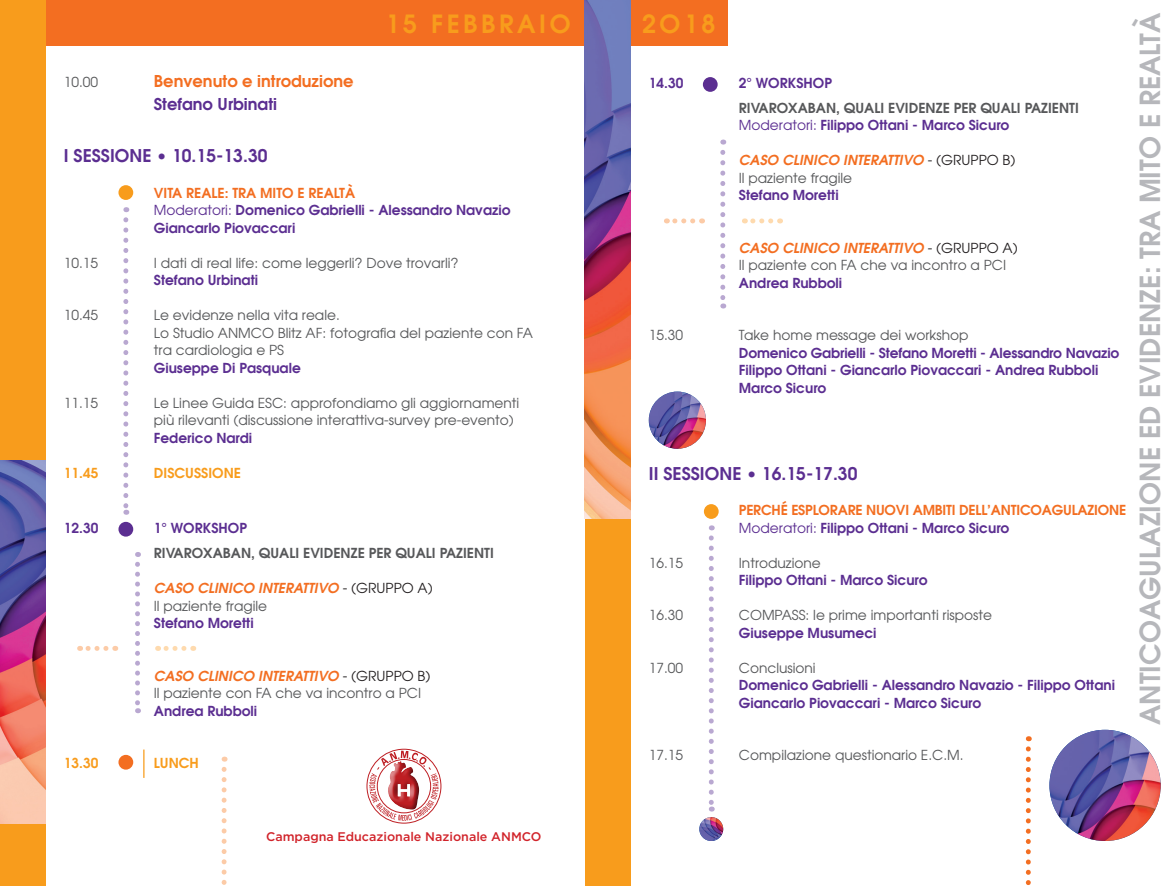
<style>
.page{position:relative;width:1170px;height:886px;background:#fff}
.page>*{position:absolute;margin:0;border:0;box-sizing:border-box;transform-origin:0 0}
.t1{font:600 27.5px "Avant Garde";color:#b6b7bb}
.t2{font:600 25px "Avant Garde";letter-spacing:.14em;color:#f89c1c}
.t3{font:600 17.5px "Avant Garde";color:#5b2e91}
.t4{font:600 16.25px "Avant Garde";color:#f36e21}
.t5{font:600 16.25px "Avant Garde";color:#5b2e91}
.t6{font:600 13.75px/17.5px "Avant Garde";color:#5b2e91}
.t7{font:13.75px/17.5px "Avant Garde";color:#57585a}
.t8{font:italic 600 13.75px "Avant Garde";color:#f36e21}
.t9{font:600 13.75px "Avant Garde";color:#57585a}
.t10{font:600 13.75px "Avant Garde";letter-spacing:-.015em;color:#f36e21}
.t11{font:600 13.75px "Avant Garde";color:#f89c1c}
.t12{font:500 12.5px "Gotham";color:#d1232a}
.s1{font-weight:400}
.s2{font-weight:400;font-style:normal;color:#231f20}
</style>
<div class="page">
<div style="left:45px;top:0;width:682px;height:45px;background:#f36e21"></div>
<div style="left:585px;top:0;width:45px;height:886px;background:#f89c1c"></div>
<img style="left:585px;top:0;width:45px;height:518px">
<div style="left:0;top:0;width:45px;height:886px;background:#f89c1c"></div>
<img style="left:0;top:461px;width:45px;height:362px">
<div style="left:118px;top:185px;width:15px;height:15px;background:#f89c1c;border-radius:50%"></div>
<div style="left:118px;top:522px;width:15px;height:15px;background:#5b2e91;border-radius:50%"></div>
<svg style="left:123px;top:220px;width:5px;height:295px"></svg>
<svg style="left:720px;top:152px;width:5px;height:156px"></svg>
<svg style="left:744px;top:218px;width:26px;height:5px"></svg>
<svg style="left:666px;top:218px;width:26px;height:5px"></svg>
<div style="left:702px;top:77px;width:15px;height:15px;background:#5b2e91;border-radius:50%"></div>
<div style="left:703px;top:504px;width:15px;height:15px;background:#f89c1c;border-radius:50%"></div>
<svg style="left:708px;top:538px;width:5px;height:273px"></svg>
<svg style="left:1025px;top:749px;width:5px;height:136px"></svg>
<img style="left:1049px;top:730px;width:111px;height:111px;border-radius:56px">
<img style="left:699px;top:817px;width:24px;height:24px;border-radius:12px">
<img style="left:648px;top:392px;width:58px;height:57px;border-radius:29px">
<div style="left:118px;top:755px;width:15px;height:14px;background:#f36e21;border-radius:50%"></div>
<svg style="left:135px;top:564px;width:5px;height:149px"></svg>
<svg style="left:158px;top:646px;width:26px;height:5px"></svg>
<svg style="left:80px;top:646px;width:26px;height:5px"></svg>
<svg style="left:221px;top:769px;width:5px;height:116px"></svg>
<svg style="left:143px;top:749px;width:1px;height:29px"></svg>
<div style="left:366px;top:749px;width:75px;height:74px;border:1px solid #be1e23;border-radius:50%"></div>
<svg style="left:369px;top:751px;width:69px;height:70px"></svg>
<p class="t1" style="left:1131px;top:725px;width:713px;rotate:-90deg">ANTICOAGULAZIONE ED EVIDENZE: TRA MITO E REALTÀ</p>
<p class="t2" style="left:385px;top:7px;width:186px">15 FEBBRAIO</p>
<p class="t2" style="left:642px;top:7px;width:75px">2O18</p>
<p class="t7" style="left:64px;top:73px;width:36px">10.00</p>
<p class="t4" style="left:154px;top:71px;width:201px">Benvenuto e introduzione</p>
<p class="t5" style="left:154px;top:93px;width:125px">Stefano Urbinati</p>
<p class="t3" style="left:64px;top:145px;width:205px">I SESSIONE • 10.15-13.30</p>
<p class="t10" style="left:154px;top:183px;width:203px">VITA REALE: TRA MITO E REALTÀ</p>
<p class="t6" style="left:154px;top:201px;width:358px"><span class="s1">Moderatori:</span> Domenico Gabrielli - Alessandro Navazio<br>Giancarlo Piovaccari</p>
<p class="t7" style="left:64px;top:253px;width:36px">10.15</p>
<p class="t7" style="left:154px;top:253px;width:306px">I dati di real life: come leggerli? Dove trovarli?</p>
<p class="t6" style="left:154px;top:271px;width:106px">Stefano Urbinati</p>
<p class="t7" style="left:64px;top:306px;width:36px">10.45</p>
<p class="t7" style="left:154px;top:306px;width:187px">Le evidenze nella vita reale.</p>
<p class="t7" style="left:154px;top:323px;width:380px">Lo Studio ANMCO Blitz AF: fotografia del paziente con FA</p>
<p class="t7" style="left:154px;top:341px;width:132px">tra cardiologia e PS</p>
<p class="t6" style="left:154px;top:358px;width:148px">Giuseppe Di Pasquale</p>
<p class="t7" style="left:64px;top:393px;width:36px">11.15</p>
<p class="t7" style="left:154px;top:393px;width:367px">Le Linee Guida ESC: approfondiamo gli aggiornamenti più rilevanti (discussione interattiva-survey pre-evento)</p>
<p class="t6" style="left:154px;top:428px;width:100px">Federico Nardi</p>
<p class="t11" style="left:64px;top:463px;width:36px">11.45</p>
<p class="t11" style="left:154px;top:463px;width:89px">DISCUSSIONE</p>
<p class="t6" style="left:648px;top:74px;width:36px">14.30</p>
<p class="t6" style="left:738px;top:74px;width:95px">2° WORKSHOP</p>
<p class="t9" style="left:738px;top:99px;width:341px">RIVAROXABAN, QUALI EVIDENZE PER QUALI PAZIENTI</p>
<p class="t6" style="left:738px;top:116px;width:272px"><span class="s1">Moderatori:</span> Filippo Ottani - Marco Sicuro</p>
<p class="t8" style="left:738px;top:151px;width:278px">CASO CLINICO INTERATTIVO <span class="s2">- (GRUPPO B)</span></p>
<p class="t7" style="left:738px;top:169px;width:115px">Il paziente fragile</p>
<p class="t6" style="left:738px;top:186px;width:101px">Stefano Moretti</p>
<p class="t8" style="left:738px;top:239px;width:280px">CASO CLINICO INTERATTIVO <span class="s2">- (GRUPPO A)</span></p>
<p class="t7" style="left:738px;top:256px;width:269px">Il paziente con FA che va incontro a PCI</p>
<p class="t6" style="left:738px;top:274px;width:105px">Andrea Rubboli</p>
<p class="t7" style="left:648px;top:326px;width:36px">15.30</p>
<p class="t7" style="left:738px;top:326px;width:231px">Take home message dei workshop</p>
<p class="t6" style="left:738px;top:344px;width:382px">Domenico Gabrielli - Stefano Moretti - Alessandro Navazio<br>Filippo Ottani - Giancarlo Piovaccari - Andrea Rubboli</p>
<p class="t6" style="left:738px;top:379px;width:89px">Marco Sicuro</p>
<p class="t3" style="left:648px;top:462px;width:210px">II SESSIONE • 16.15-17.30</p>
<p class="t10" style="left:738px;top:501px;width:389px">PERCHÉ ESPLORARE NUOVI AMBITI DELL’ANTICOAGULAZIONE</p>
<p class="t6" style="left:738px;top:519px;width:272px"><span class="s1">Moderatori:</span> Filippo Ottani - Marco Sicuro</p>
<p class="t7" style="left:648px;top:554px;width:36px">16.15</p>
<p class="t7" style="left:738px;top:554px;width:83px">Introduzione</p>
<p class="t6" style="left:738px;top:571px;width:190px">Filippo Ottani - Marco Sicuro</p>
<p class="t7" style="left:648px;top:606px;width:36px">16.30</p>
<p class="t7" style="left:738px;top:606px;width:255px">COMPASS: le prime importanti risposte</p>
<p class="t6" style="left:738px;top:624px;width:139px">Giuseppe Musumeci</p>
<p class="t7" style="left:648px;top:659px;width:36px">17.00</p>
<p class="t7" style="left:738px;top:659px;width:78px">Conclusioni</p>
<p class="t6" style="left:738px;top:676px;width:377px">Domenico Gabrielli - Alessandro Navazio - Filippo Ottani</p>
<p class="t6" style="left:738px;top:694px;width:244px">Giancarlo Piovaccari - Marco Sicuro</p>
<p class="t6" style="left:64px;top:519px;width:36px">12.30</p>
<p class="t6" style="left:154px;top:519px;width:95px">1° WORKSHOP</p>
<p class="t9" style="left:154px;top:544px;width:341px">RIVAROXABAN, QUALI EVIDENZE PER QUALI PAZIENTI</p>
<p class="t8" style="left:154px;top:579px;width:280px">CASO CLINICO INTERATTIVO <span class="s2">- (GRUPPO A)</span></p>
<p class="t7" style="left:154px;top:596px;width:115px">Il paziente fragile</p>
<p class="t6" style="left:154px;top:614px;width:101px">Stefano Moretti</p>
<p class="t8" style="left:154px;top:666px;width:278px">CASO CLINICO INTERATTIVO <span class="s2">- (GRUPPO B)</span></p>
<p class="t7" style="left:154px;top:684px;width:269px">Il paziente con FA che va incontro a PCI</p>
<p class="t6" style="left:154px;top:701px;width:105px">Andrea Rubboli</p>
<p class="t11" style="left:64px;top:754px;width:36px">13.30</p>
<p class="t11" style="left:154px;top:754px;width:47px">LUNCH</p>
<p class="t12" style="left:266px;top:828px;width:277px">Campagna Educazionale Nazionale ANMCO</p>
<p class="t7" style="left:648px;top:746px;width:36px">17.15</p>
<p class="t7" style="left:738px;top:746px;width:226px">Compilazione questionario E.C.M.</p>
</div>
